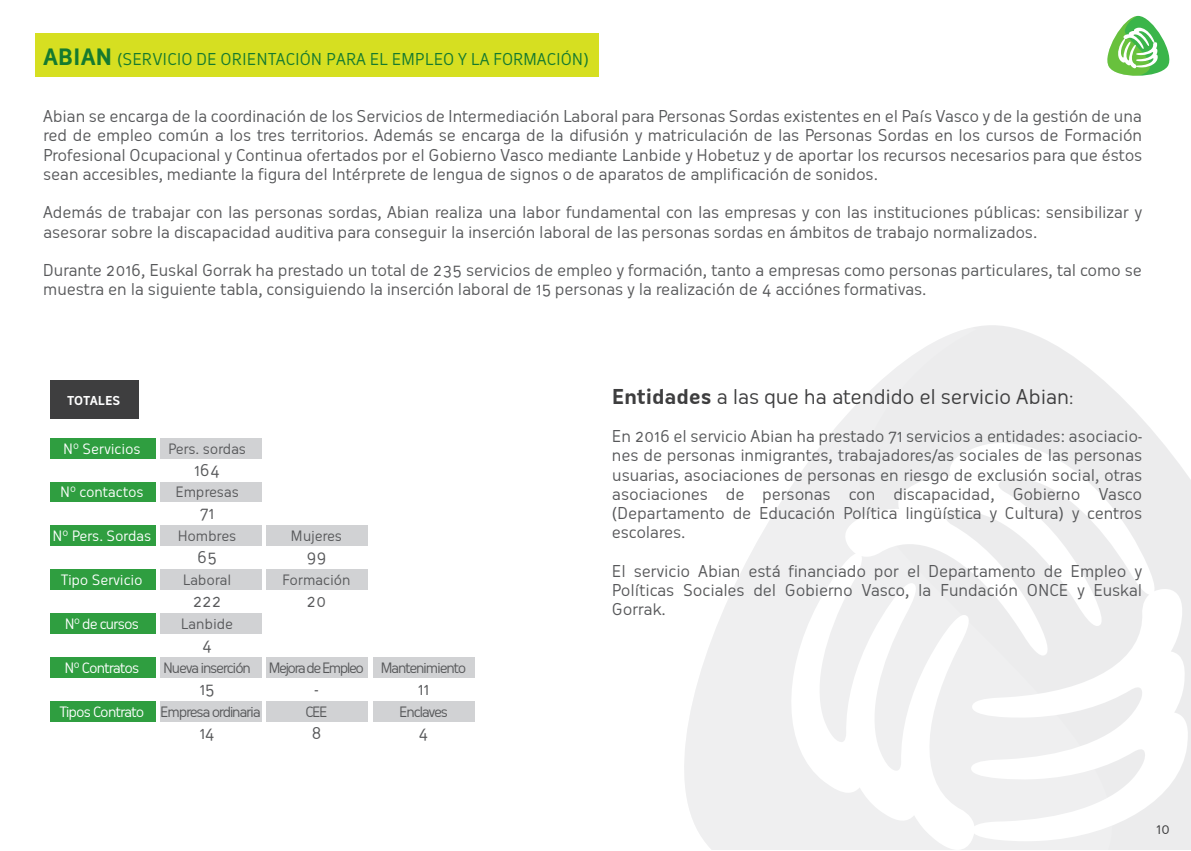
<style>
.page{position:relative;width:1191px;height:851px;background:#fff}
.page>*{position:absolute;margin:0;border:0;box-sizing:border-box;transform-origin:0 0}
.t1{font:20px "Oceania";letter-spacing:-.02em;color:#3e3e3f}
.t2{font:16px/19.2px "Oceania";letter-spacing:-.02em;color:#57585a;text-align:justify}
.t3{font:16px "Oceania";color:#157a2f}
.t4{font:14px "Oceania";letter-spacing:-.03em;color:#fff}
.t5{font:14px "Oceania";letter-spacing:-.075em;color:#57585a}
.t6{font:14px "Oceania";letter-spacing:-.095em;color:#57585a}
.t7{font:14px "Oceania";letter-spacing:-.07em;color:#fff}
.t8{font:14px "Oceania";letter-spacing:-.015em;color:#57585a}
.t9{font:14px "Oceania";letter-spacing:-.02em;color:#57585a}
.t10{font:14px "Oceania";letter-spacing:-.025em;color:#57585a}
.t11{font:14px "Oceania";letter-spacing:-.115em;color:#57585a}
.t12{font:14px "Oceania";letter-spacing:-.03em;color:#57585a}
.t13{font:14px "Oceania";color:#3e3e3f}
.t14{font:700 12px "Oceania";color:#fff}
.s1{font-weight:700;font-size:22px}
.s2{font-weight:700}
.s3{font-size:16px}
.s4{color:#fff}
</style>
<div class="page">
<svg style="left:684px;top:325px;width:507px;height:524px;fill:#f4f4f4"></svg>
<svg style="left:780px;top:443px;width:408px;height:406px;fill:#efeff0"></svg>
<div style="left:51px;top:380px;width:88px;height:39px;background:#3e3e3f"></div>
<div style="left:35px;top:33px;width:563px;height:44px;background:#d6df21"></div>
<div style="left:51px;top:525px;width:105px;height:22px;background:#2f9e40"></div>
<div style="left:51px;top:546px;width:105px;height:22px;background:#fff"></div>
<div style="left:267px;top:525px;width:101px;height:22px;background:#d1d2d4"></div>
<div style="left:267px;top:546px;width:101px;height:22px;background:#fff"></div>
<div style="left:161px;top:525px;width:101px;height:22px;background:#d1d2d4"></div>
<div style="left:161px;top:546px;width:101px;height:22px;background:#fff"></div>
<div style="left:51px;top:481px;width:105px;height:23px;background:#2f9e40"></div>
<div style="left:51px;top:502px;width:105px;height:23px;background:#fff"></div>
<div style="left:161px;top:481px;width:101px;height:23px;background:#d1d2d4"></div>
<div style="left:161px;top:502px;width:101px;height:23px;background:#fff"></div>
<div style="left:51px;top:437px;width:105px;height:23px;background:#2f9e40"></div>
<div style="left:51px;top:458px;width:105px;height:23px;background:#fff"></div>
<div style="left:161px;top:437px;width:101px;height:23px;background:#d1d2d4"></div>
<div style="left:161px;top:458px;width:101px;height:23px;background:#fff"></div>
<div style="left:51px;top:569px;width:105px;height:22px;background:#2f9e40"></div>
<div style="left:51px;top:590px;width:105px;height:22px;background:#fff"></div>
<div style="left:267px;top:569px;width:101px;height:22px;background:#d1d2d4"></div>
<div style="left:267px;top:590px;width:101px;height:22px;background:#fff"></div>
<div style="left:161px;top:569px;width:101px;height:22px;background:#d1d2d4"></div>
<div style="left:161px;top:590px;width:101px;height:22px;background:#fff"></div>
<div style="left:51px;top:613px;width:105px;height:22px;background:#2f9e40"></div>
<div style="left:51px;top:634px;width:105px;height:22px;background:#fff"></div>
<div style="left:161px;top:613px;width:101px;height:22px;background:#d1d2d4"></div>
<div style="left:161px;top:634px;width:101px;height:22px;background:#fff"></div>
<div style="left:51px;top:657px;width:105px;height:22px;background:#2f9e40"></div>
<div style="left:51px;top:678px;width:105px;height:22px;background:#fff"></div>
<div style="left:267px;top:657px;width:101px;height:22px;background:#d1d2d4"></div>
<div style="left:267px;top:678px;width:101px;height:22px;background:#fff"></div>
<div style="left:161px;top:657px;width:101px;height:22px;background:#d1d2d4"></div>
<div style="left:161px;top:678px;width:101px;height:22px;background:#fff"></div>
<div style="left:374px;top:657px;width:101px;height:22px;background:#d1d2d4"></div>
<div style="left:374px;top:678px;width:101px;height:22px;background:#fff"></div>
<div style="left:51px;top:700px;width:105px;height:23px;background:#2f9e40"></div>
<div style="left:51px;top:721px;width:105px;height:23px;background:#fff"></div>
<div style="left:267px;top:700px;width:101px;height:23px;background:#d1d2d4"></div>
<div style="left:267px;top:721px;width:101px;height:23px;background:#fff"></div>
<div style="left:161px;top:700px;width:101px;height:23px;background:#d1d2d4"></div>
<div style="left:161px;top:721px;width:101px;height:23px;background:#fff"></div>
<div style="left:374px;top:700px;width:101px;height:23px;background:#d1d2d4"></div>
<div style="left:374px;top:721px;width:101px;height:23px;background:#fff"></div>
<svg style="left:1107px;top:16px;width:63px;height:60px"></svg>
<p class="t3" style="left:43px;top:49px;width:547px"><span class="s1">ABIAN</span> (SERVICIO DE ORIENTACIÓN PARA EL EMPLEO Y LA FORMACIÓN)</p>
<p class="t2" style="left:43px;top:107px;width:1100px">Abian se encarga de la coordinación de los Servicios de Intermediación Laboral para Personas Sordas existentes en el País Vasco y de la gestión de una red de empleo común a los tres territorios. Además se encarga de la difusión y matriculación de las Personas Sordas en los cursos de Formación Profesional Ocupacional y Continua ofertados por el Gobierno Vasco mediante Lanbide y Hobetuz y de aportar los recursos necesarios para que éstos sean accesibles, mediante la figura del Intérprete de lengua de signos o de aparatos de amplificación de sonidos.</p>
<p class="t2" style="left:43px;top:203px;width:1100px">Además de trabajar con las personas sordas, Abian realiza una labor fundamental con las empresas y con las instituciones públicas: sensibilizar y asesorar sobre la discapacidad auditiva para conseguir la inserción laboral de las personas sordas en ámbitos de trabajo normalizados.</p>
<p class="t2" style="left:43px;top:260px;width:1100px">Durante 2016, Euskal Gorrak ha prestado un total de 235 servicios de empleo y formación, tanto a empresas como personas particulares, tal como se muestra en la siguiente tabla, consiguiendo la inserción laboral de 15 personas y la realización de 4 acciónes formativas.</p>
<p class="t14" style="left:67px;top:393px;width:55px">TOTALES</p>
<p class="t1" style="left:612px;top:384px;width:463px"><span class="s2">Entidades</span> a las que ha atendido el servicio Abian<span class="s3">:</span></p>
<p class="t2" style="left:612px;top:426px;width:532px">En 2016 el servicio Abian ha prestado 71 servicios a entidades: asociacio&shy;nes de personas inmigrantes, trabajadores/as sociales de las personas usuarias, asociaciones de personas en riesgo de exclusión social, otras asociaciones de personas con discapacidad, Gobierno Vasco (Departamento de Educación Política lingüística y Cultura) y centros escolares.</p>
<p class="t2" style="left:612px;top:561px;width:532px">El servicio Abian está financiado por el Departamento de Empleo y Políticas Sociales del Gobierno Vasco, la Fundación ONCE y Euskal Gorrak.</p>
<p class="t4" style="left:63px;top:440px;width:79px">Nº Servicios</p>
<p class="t12" style="left:168px;top:440px;width:79px">Pers. sordas</p>
<p class="t2" style="left:194px;top:460px;width:27px">164</p>
<p class="t4" style="left:60px;top:483px;width:85px">Nº contactos</p>
<p class="t8" style="left:175px;top:483px;width:65px">Empresas</p>
<p class="t2" style="left:200px;top:503px;width:16px">71</p>
<p class="t4" style="left:52px;top:527px;width:100px">Nº Pers. Sordas</p>
<p class="t9" style="left:178px;top:527px;width:60px">Hombres</p>
<p class="t2" style="left:197px;top:547px;width:21px">65</p>
<p class="t10" style="left:291px;top:527px;width:52px">Mujeres</p>
<p class="t2" style="left:306px;top:547px;width:21px">99</p>
<p class="t4" style="left:61px;top:571px;width:83px">Tipo Servicio</p>
<p class="t10" style="left:183px;top:571px;width:50px">Laboral</p>
<p class="t2" style="left:193px;top:591px;width:30px">222</p>
<p class="t8" style="left:282px;top:571px;width:70px">Formación</p>
<p class="t2" style="left:306px;top:591px;width:21px">20</p>
<p class="t7" style="left:65px;top:615px;width:76px">Nº de cursos</p>
<p class="t9" style="left:181px;top:615px;width:54px">Lanbide</p>
<p class="t2" style="left:202px;top:635px;width:11px">4</p>
<p class="t7" style="left:64px;top:659px;width:76px">Nº Contratos</p>
<p class="t6" style="left:163px;top:659px;width:89px">Nueva inserción</p>
<p class="t2" style="left:199px;top:679px;width:17px">15</p>
<p class="t5" style="left:59px;top:703px;width:203px"><span class="s4">Tipos Contrato</span> Empresa ordinaria</p>
<p class="t2" style="left:199px;top:723px;width:17px">14</p>
<p class="t11" style="left:269px;top:659px;width:97px">Mejora de Empleo</p>
<p class="t2" style="left:314px;top:679px;width:5px">-</p>
<p class="t5" style="left:305px;top:703px;width:24px">CEE</p>
<p class="t2" style="left:311px;top:723px;width:12px">8</p>
<p class="t5" style="left:381px;top:659px;width:87px">Mantenimiento</p>
<p class="t2" style="left:418px;top:679px;width:13px">11</p>
<p class="t6" style="left:399px;top:703px;width:50px">Enclaves</p>
<p class="t2" style="left:419px;top:723px;width:11px">4</p>
<p class="t13" style="left:1156px;top:820px;width:15px">10</p>
</div>
